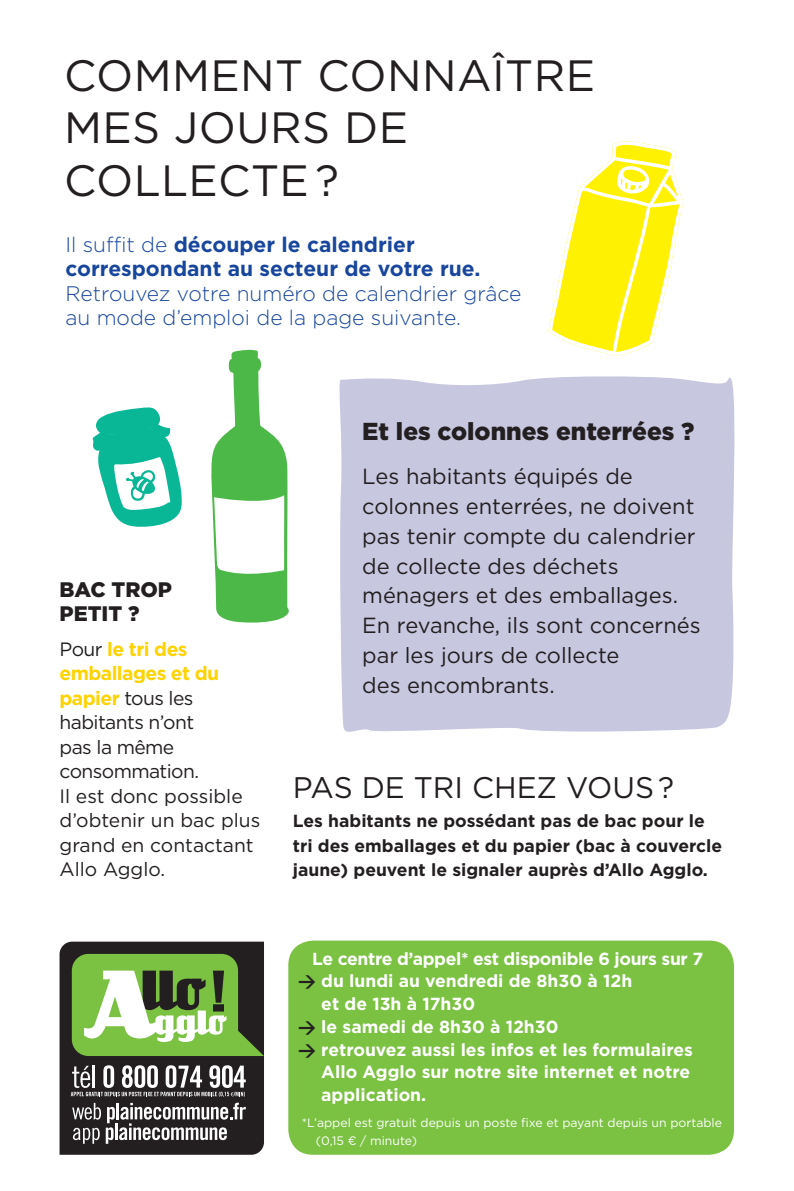
<style>
.page{position:relative;width:794px;height:1191px;background:#fff}
.page>*{position:absolute;margin:0;border:0;box-sizing:border-box;transform-origin:0 0}
.t1{font:43.75px/52.5px "Gotham";letter-spacing:.01em;color:#231f20}
.t2{font:29.75px "Gotham";color:#231f20}
.t3{font:900 24.5px "Gotham";color:#231f20}
.t4{font:21.88px/29.8px "Gotham";color:#231f20}
.t5{font:300 21px/24.5px "Gotham";color:#18469d}
.t6{font:700 21px/24.5px "Gotham";color:#18469d}
.t7{font:900 21px/24.5px "Gotham";color:#231f20}
.t8{font:19.25px/24.5px "Gotham";color:#231f20}
.t9{font:700 17.5px "Gotham";color:#fff}
.t10{font:700 17.5px/24.5px "Gotham";color:#231f20}
.t11{font:700 17.5px "Gotham";letter-spacing:-.02em;color:#fff}
.t12{font:12.25px/17.5px "Gotham";color:#fff}
.s1{font-weight:300}
.s2{font-weight:700;color:#fed304}
.s3{font-family:"DIN";color:#231f20}
</style>
<div class="page">
<div style="left:339px;top:376px;width:396px;height:356px;background:#c7c7e0"></div>
<svg style="left:548px;top:141px;width:136px;height:215px"></svg>
<svg style="left:92px;top:407px;width:90px;height:120px"></svg>
<div style="left:60px;top:941px;width:204px;height:213px;background:#231f20"></div>
<svg style="left:72px;top:954px;width:192px;height:102px"></svg>
<svg style="left:71px;top:1065px;width:175px;height:78px"></svg>
<svg style="left:211px;top:349px;width:78px;height:273px"></svg>
<div style="left:288px;top:940px;width:446px;height:214px;background:#7bc142;border-radius:25px"></div>
<h1 class="t1" style="left:64px;top:48px;width:532px">COMMENT CONNAÎTRE<br>MES JOURS DE<br>COLLECTE ?</h1>
<p class="t6" style="left:65px;top:232px;width:416px"><span class="s1">Il suffit de</span> découper le calendrier correspondant au secteur de votre rue.</p>
<p class="t5" style="left:65px;top:280px;width:457px">Retrouvez votre numéro de calendrier grâce au mode d’emploi de la page suivante.</p>
<p class="t7" style="left:60px;top:576px;width:114px">BAC TROP<br>PETIT ?</p>
<p class="t8" style="left:60px;top:636px;width:202px">Pour <span class="s2">le tri des emballages et du papier</span> tous les habitants n’ont<br>pas la même consommation.<br>Il est donc possible d’obtenir un bac plus grand en contactant<br>Allo Agglo.</p>
<p class="t3" style="left:362px;top:414px;width:334px">Et les colonnes enterrées ?</p>
<p class="t4" style="left:362px;top:461px;width:340px">Les habitants équipés de colonnes enterrées, ne doivent pas tenir compte du calendrier de collecte des déchets ménagers et des emballages.<br>En revanche, ils sont concernés par les jours de collecte<br>des encombrants.</p>
<h2 class="t2" style="left:293px;top:768px;width:383px">PAS DE TRI CHEZ VOUS ?</h2>
<p class="t10" style="left:293px;top:809px;width:431px">Les habitants ne possédant pas de bac pour le tri des emballages et du papier (bac à couvercle jaune) peuvent le signaler auprès d’Allo Agglo.</p>
<p class="t11" style="left:312px;top:946px;width:392px">Le centre d’appel* est disponible 6 jours sur 7</p>
<p class="t9" style="left:298px;top:969px;width:335px"><span class="s3">&gt;</span> du lundi au vendredi de 8h30 à 12h</p>
<p class="t9" style="left:321px;top:992px;width:155px">et de 13h à 17h30</p>
<p class="t9" style="left:298px;top:1015px;width:262px"><span class="s3">&gt;</span> le samedi de 8h30 à 12h30</p>
<p class="t9" style="left:298px;top:1037px;width:396px"><span class="s3">&gt;</span> retrouvez aussi les infos et les formulaires</p>
<p class="t9" style="left:321px;top:1060px;width:370px">Allo Agglo sur notre site internet et notre</p>
<p class="t9" style="left:321px;top:1083px;width:106px">application.</p>
<p class="t12" style="left:316px;top:1114px;width:407px;text-indent:-14px">*L’appel est gratuit depuis un poste fixe et payant depuis un portable (0,15 € / minute)</p>
</div>
